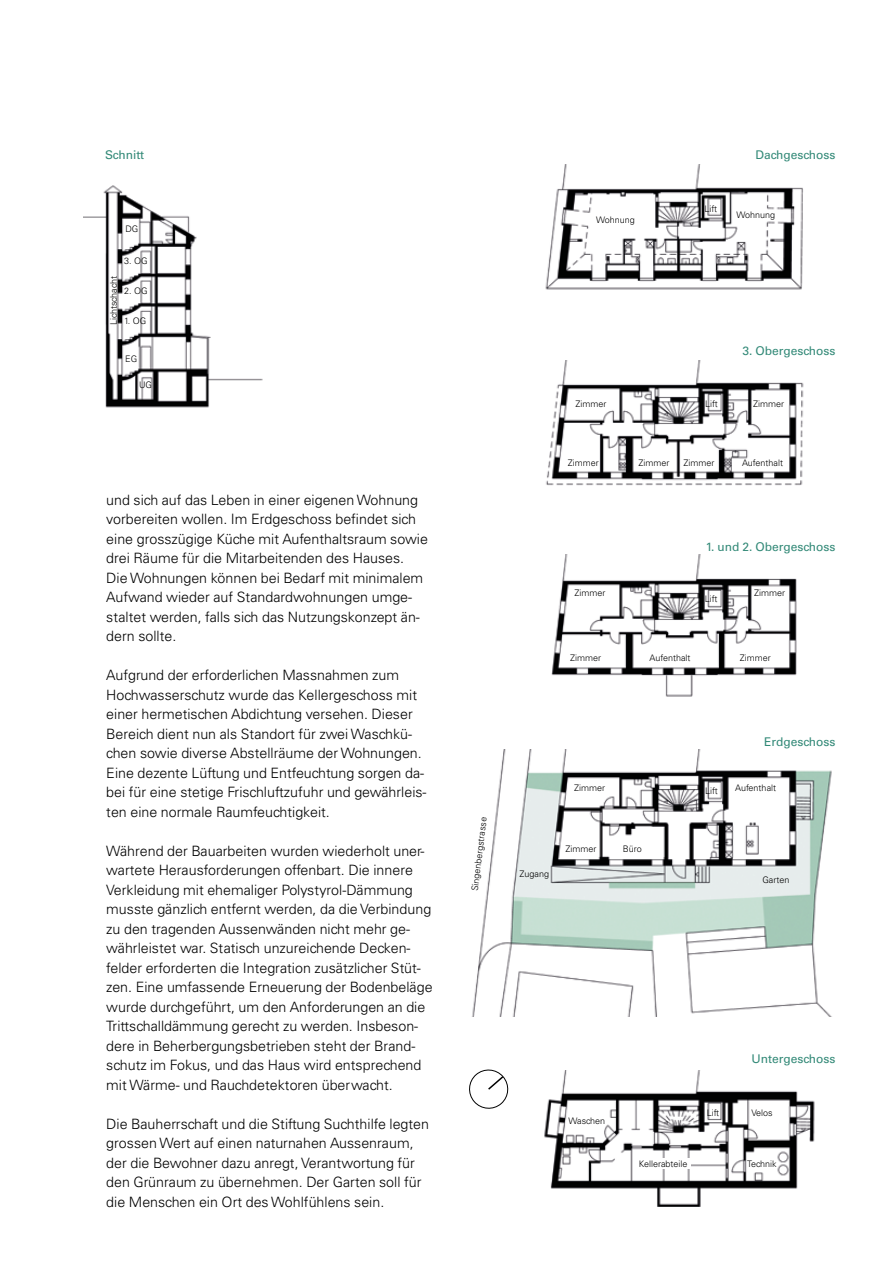
<style>
.page{position:relative;width:893px;height:1263px;background:#fff}
.page>*{position:absolute;margin:0;border:0;box-sizing:border-box;transform-origin:0 0}
.t1{font:300 14.25px/19.5px "Univers LT Std";color:#000}
.t2{font:12px "Univers LT Std";color:#328977}
.t3{font:300 9px "Univers LT Std";color:#000}
</style>
<div class="page">
<img style="left:545px;top:165px;width:258px;height:125px">
<img style="left:551px;top:555px;width:246px;height:142px">
<img style="left:546px;top:360px;width:258px;height:126px">
<img style="left:544px;top:1070px;width:271px;height:137px">
<img style="left:472px;top:750px;width:360px;height:267px">
<img style="left:83px;top:185px;width:180px;height:223px">
<svg style="left:469px;top:1069px;width:40px;height:40px"></svg>
<div style="left:639px;top:1158px;width:52px;height:10px;background:#fff"></div>
<p class="t2" style="left:105px;top:148px;width:40px">Schnitt</p>
<p class="t3" style="left:125px;top:223px;width:14px">DG</p>
<p class="t3" style="left:124px;top:255px;width:25px">3. OG</p>
<p class="t3" style="left:108px;top:325px;width:51px;rotate:-90deg">Lichtschacht</p>
<p class="t3" style="left:124px;top:285px;width:25px">2. OG</p>
<p class="t3" style="left:124px;top:316px;width:24px">1. OG</p>
<p class="t3" style="left:125px;top:353px;width:13px">EG</p>
<p class="t3" style="left:139px;top:380px;width:14px">UG</p>
<p class="t1" style="left:106px;top:490px;width:323px">und sich auf das Leben in einer eigenen Wohnung vorbereiten wollen. Im Erdgeschoss befindet sich eine grosszügige Küche mit Aufenthaltsraum sowie drei Räume für die Mitarbeitenden des Hauses.<br>Die Wohnungen können bei Bedarf mit minimalem Aufwand wieder auf Standardwohnungen umge&shy;staltet werden, falls sich das Nutzungskonzept än&shy;dern sollte.</p>
<p class="t1" style="left:106px;top:665px;width:322px">Aufgrund der erforderlichen Massnahmen zum Hochwasserschutz wurde das Kellergeschoss mit einer hermetischen Abdichtung versehen. Dieser Bereich dient nun als Standort für zwei Waschkü&shy;chen sowie diverse Abstellräume der Wohnungen.<br>Eine dezente Lüftung und Entfeuchtung sorgen da&shy;bei für eine stetige Frischluftzufuhr und gewährleis&shy;ten eine normale Raumfeuchtigkeit.</p>
<p class="t1" style="left:106px;top:841px;width:328px">Während der Bauarbeiten wurden wiederholt uner&shy;wartete Herausforderungen offenbart. Die innere Verkleidung mit ehemaliger Polystyrol-Dämmung musste gänzlich entfernt werden, da die Verbindung zu den tragenden Aussenwänden nicht mehr ge&shy;währleistet war. Statisch unzureichende Decken&shy;felder erforderten die Integration zusätzlicher Stüt&shy;zen. Eine umfassende Erneuerung der Bodenbeläge wurde durchgeführt, um den Anforderungen an die Trittschalldämmung gerecht zu werden. Insbeson&shy;dere in Beherbergungsbetrieben steht der Brand&shy;schutz im Fokus, und das Haus wird entsprechend mit Wärme- und Rauchdetektoren überwacht.</p>
<p class="t1" style="left:106px;top:1114px;width:324px">Die Bauherrschaft und die Stiftung Suchthilfe legten grossen Wert auf einen naturnahen Aussenraum, der die Bewohner dazu anregt, Verantwortung für den Grünraum zu übernehmen. Der Garten soll für die Menschen ein Ort des Wohlfühlens sein.</p>
<p class="t3" style="left:596px;top:214px;width:40px">Wohnung</p>
<p class="t3" style="left:705px;top:203px;width:14px">Lift</p>
<p class="t2" style="left:755px;top:148px;width:82px">Dachgeschoss</p>
<p class="t3" style="left:736px;top:209px;width:40px">Wohnung</p>
<p class="t3" style="left:469px;top:890px;width:76px;rotate:-83deg">Singenbergstrasse</p>
<p class="t2" style="left:742px;top:344px;width:95px">3. Obergeschoss</p>
<p class="t3" style="left:576px;top:398px;width:33px">Zimmer</p>
<p class="t3" style="left:705px;top:398px;width:14px">Lift</p>
<p class="t3" style="left:753px;top:398px;width:33px">Zimmer</p>
<p class="t3" style="left:568px;top:457px;width:33px">Zimmer</p>
<p class="t3" style="left:638px;top:457px;width:33px">Zimmer</p>
<p class="t3" style="left:683px;top:457px;width:33px">Zimmer</p>
<p class="t3" style="left:742px;top:457px;width:42px">Aufenthalt</p>
<p class="t2" style="left:706px;top:539px;width:131px">1. und 2. Obergeschoss</p>
<p class="t3" style="left:574px;top:588px;width:33px">Zimmer</p>
<p class="t3" style="left:705px;top:593px;width:14px">Lift</p>
<p class="t3" style="left:754px;top:588px;width:33px">Zimmer</p>
<p class="t3" style="left:570px;top:652px;width:33px">Zimmer</p>
<p class="t3" style="left:650px;top:652px;width:42px">Aufenthalt</p>
<p class="t3" style="left:740px;top:652px;width:33px">Zimmer</p>
<p class="t3" style="left:574px;top:782px;width:33px">Zimmer</p>
<p class="t3" style="left:520px;top:868px;width:31px">Zugang</p>
<p class="t3" style="left:566px;top:844px;width:33px">Zimmer</p>
<p class="t3" style="left:623px;top:843px;width:21px">Büro</p>
<p class="t3" style="left:705px;top:785px;width:14px">Lift</p>
<p class="t2" style="left:764px;top:735px;width:73px">Erdgeschoss</p>
<p class="t3" style="left:735px;top:783px;width:42px">Aufenthalt</p>
<p class="t3" style="left:762px;top:874px;width:28px">Garten</p>
<p class="t3" style="left:568px;top:1115px;width:38px">Waschen</p>
<p class="t3" style="left:639px;top:1158px;width:50px">Kellerabteile</p>
<p class="t3" style="left:707px;top:1107px;width:14px">Lift</p>
<p class="t2" style="left:751px;top:1052px;width:86px">Untergeschoss</p>
<p class="t3" style="left:751px;top:1107px;width:23px">Velos</p>
<p class="t3" style="left:747px;top:1158px;width:31px">Technik</p>
</div>
